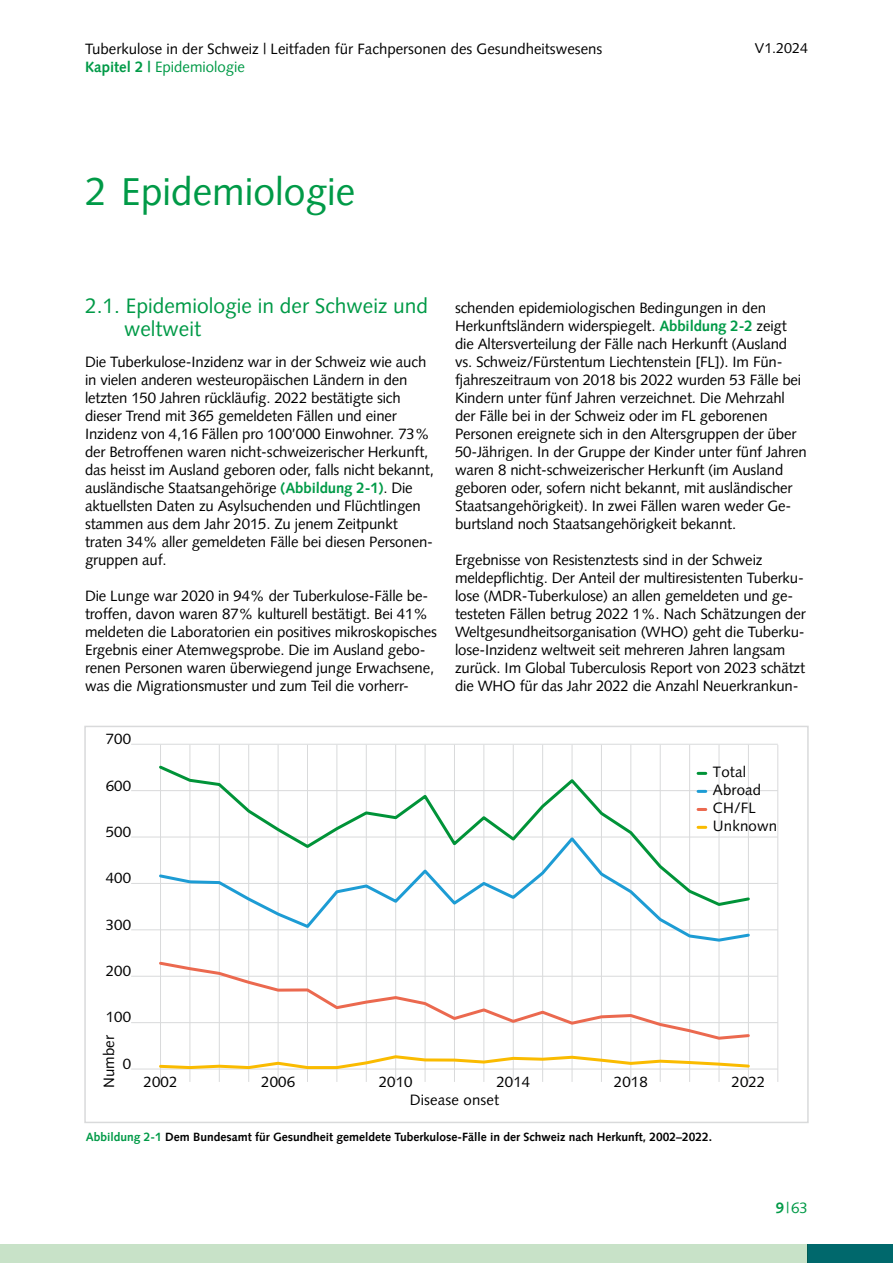
<style>
.page{position:relative;width:893px;height:1263px;background:#fff}
.page>*{position:absolute;margin:0;border:0;box-sizing:border-box;transform-origin:0 0}
.t1{font:39px "Syntax LT Pro";color:#009a47}
.t2{font:21px/23.2px "Syntax LT Pro";color:#009a47}
.t3{font:15px/18px "Syntax LT Pro";letter-spacing:-.01em;color:#000}
.t4{font:15px/18px "Syntax LT Pro";letter-spacing:.01em;color:#000}
.t5{font:15px "Syntax LT Pro";color:#009a47}
.t6{font:14.25px "Syntax LT Pro";color:#000}
.t7{font:700 12px "Syntax LT Pro";color:#000}
.s1{font-weight:700}
.s2{font-weight:700;color:#009a47}
.s3{color:#009a47}
</style>
<div class="page">
<hr style="left:131px;top:744px;width:647px;height:1px;background:#d9dadb">
<hr style="left:131px;top:790px;width:647px;height:1px;background:#d9dadb">
<hr style="left:131px;top:837px;width:647px;height:1px;background:#d9dadb">
<hr style="left:131px;top:883px;width:647px;height:1px;background:#d9dadb">
<hr style="left:131px;top:929px;width:647px;height:1px;background:#d9dadb">
<hr style="left:131px;top:976px;width:647px;height:1px;background:#d9dadb">
<hr style="left:131px;top:1022px;width:647px;height:1px;background:#d9dadb">
<hr style="left:131px;top:1069px;width:647px;height:1px;background:#d9dadb">
<hr style="left:160px;top:745px;width:1px;height:337px;background:#d9dadb">
<hr style="left:219px;top:745px;width:1px;height:337px;background:#d9dadb">
<hr style="left:278px;top:745px;width:1px;height:337px;background:#d9dadb">
<hr style="left:336px;top:745px;width:1px;height:337px;background:#d9dadb">
<hr style="left:395px;top:745px;width:1px;height:337px;background:#d9dadb">
<hr style="left:454px;top:745px;width:1px;height:337px;background:#d9dadb">
<hr style="left:513px;top:745px;width:1px;height:337px;background:#d9dadb">
<hr style="left:572px;top:745px;width:1px;height:337px;background:#d9dadb">
<hr style="left:630px;top:745px;width:1px;height:337px;background:#d9dadb">
<hr style="left:689px;top:745px;width:1px;height:337px;background:#d9dadb">
<hr style="left:748px;top:745px;width:1px;height:337px;background:#d9dadb">
<hr style="left:190px;top:745px;width:1px;height:337px;background:#d9dadb">
<hr style="left:248px;top:745px;width:1px;height:337px;background:#d9dadb">
<hr style="left:307px;top:745px;width:1px;height:337px;background:#d9dadb">
<hr style="left:366px;top:745px;width:1px;height:337px;background:#d9dadb">
<hr style="left:425px;top:745px;width:1px;height:337px;background:#d9dadb">
<hr style="left:483px;top:745px;width:1px;height:337px;background:#d9dadb">
<hr style="left:542px;top:745px;width:1px;height:337px;background:#d9dadb">
<hr style="left:601px;top:745px;width:1px;height:337px;background:#d9dadb">
<hr style="left:660px;top:745px;width:1px;height:337px;background:#d9dadb">
<hr style="left:719px;top:745px;width:1px;height:337px;background:#d9dadb">
<hr style="left:777px;top:745px;width:1px;height:337px;background:#d9dadb">
<svg style="left:159px;top:763px;width:561px;height:71px"></svg>
<svg style="left:157px;top:834px;width:595px;height:109px"></svg>
<svg style="left:159px;top:960px;width:591px;height:82px"></svg>
<svg style="left:157px;top:1054px;width:594px;height:16px"></svg>
<div style="left:84px;top:726px;width:725px;height:397px;border:2px solid #d9dadb"></div>
<div style="left:0;top:1245px;width:808px;height:18px;background:#c8e2c8"></div>
<div style="left:808px;top:1245px;width:85px;height:18px;background:#00686c"></div>
<p class="t3" style="left:85px;top:40px;width:519px">Tuberkulose in der Schweiz | Leitfaden für Fachpersonen des Gesundheitswesens</p>
<p class="t6" style="left:755px;top:40px;width:55px">V1.2024</p>
<p class="t5" style="left:85px;top:58px;width:162px"><span class="s1">Kapitel 2 |</span> Epidemiologie</p>
<h1 class="t1" style="left:85px;top:168px;width:272px">2 Epidemiologie</h1>
<h2 class="t2" style="left:124px;top:294px;width:306px;text-indent:-39px">2.1. Epidemiologie in der Schweiz und weltweit</h2>
<p class="t3" style="left:85px;top:352px;width:350px">Die Tuberkulose-Inzidenz war in der Schweiz wie auch in vielen anderen westeuropäischen Ländern in den letzten 150 Jahren rückläufig. 2022 bestätigte sich dieser Trend mit 365 gemeldeten Fällen und einer Inzidenz von 4,16 Fällen pro 100’000 Einwohner. 73% der Betroffenen waren nicht-schweizerischer Herkunft, das heisst im Ausland geboren oder, falls nicht bekannt, ausländische Staatsangehörige <span class="s2">(Abbildung 2-1)</span>. Die aktuellsten Daten zu Asylsuchenden und Flüchtlingen stammen aus dem Jahr 2015. Zu jenem Zeitpunkt traten 34% aller gemeldeten Fälle bei diesen Personen&shy;gruppen auf.</p>
<p class="t3" style="left:85px;top:586px;width:353px">Die Lunge war 2020 in 94% der Tuberkulose-Fälle be&shy;troffen, davon waren 87% kulturell bestätigt. Bei 41% meldeten die Laboratorien ein positives mikroskopisches Ergebnis einer Atemwegsprobe. Die im Ausland gebo&shy;renen Personen waren überwiegend junge Erwachsene, was die Migrationsmuster und zum Teil die vorherr-</p>
<p class="t3" style="left:455px;top:298px;width:353px">schenden epidemiologischen Bedingungen in den Herkunftsländern widerspiegelt. <span class="s2">Abbildung 2-2</span> zeigt die Altersverteilung der Fälle nach Herkunft (Ausland vs. Schweiz/Fürstentum Liechtenstein [FL]). Im Fün&shy;fjahreszeitraum von 2018 bis 2022 wurden 53 Fälle bei Kindern unter fünf Jahren verzeichnet. Die Mehrzahl der Fälle bei in der Schweiz oder im FL geborenen Personen ereignete sich in den Altersgruppen der über 50-Jährigen. In der Gruppe der Kinder unter fünf Jahren waren 8 nicht-schweizerischer Herkunft (im Ausland geboren oder, sofern nicht bekannt, mit ausländischer Staatsangehörigkeit). In zwei Fällen waren weder Ge&shy;burtsland noch Staatsangehörigkeit bekannt.</p>
<p class="t3" style="left:455px;top:550px;width:352px">Ergebnisse von Resistenztests sind in der Schweiz meldepflichtig. Der Anteil der multiresistenten Tuberku&shy;lose (MDR-Tuberkulose) an allen gemeldeten und ge&shy;testeten Fällen betrug 2022 1%. Nach Schätzungen der Weltgesundheitsorganisation (WHO) geht die Tuberku&shy;lose-Inzidenz weltweit seit mehreren Jahren langsam zurück. Im Global Tuberculosis Report von 2023 schätzt die WHO für das Jahr 2022 die Anzahl Neuerkrankun-</p>
<p class="t3" style="left:106px;top:730px;width:27px">700</p>
<p class="t3" style="left:106px;top:776px;width:27px">600</p>
<p class="t3" style="left:106px;top:823px;width:27px">500</p>
<p class="t3" style="left:106px;top:869px;width:27px">400</p>
<p class="t3" style="left:106px;top:915px;width:27px">300</p>
<p class="t3" style="left:106px;top:962px;width:27px">200</p>
<p class="t3" style="left:106px;top:1008px;width:27px">100</p>
<p class="t3" style="left:123px;top:1054px;width:10px">0</p>
<p class="t3" style="left:100px;top:1088px;width:55px;rotate:-90deg">Number</p>
<p class="t4" style="left:713px;top:763px;width:66px">Total<br>Abroad<br>CH/FL<br>Unknown</p>
<p class="t3" style="left:144px;top:1073px;width:35px">2002</p>
<p class="t3" style="left:261px;top:1073px;width:35px">2006</p>
<p class="t3" style="left:379px;top:1073px;width:35px">2010</p>
<p class="t3" style="left:496px;top:1073px;width:35px">2014</p>
<p class="t3" style="left:614px;top:1073px;width:35px">2018</p>
<p class="t3" style="left:731px;top:1073px;width:35px">2022</p>
<p class="t4" style="left:410px;top:1091px;width:91px">Disease onset</p>
<p class="t7" style="left:86px;top:1129px;width:628px"><span class="s3">Abbildung 2-1</span> Dem Bundesamt für Gesundheit gemeldete Tuberkulose-Fälle in der Schweiz nach Herkunft, 2002–2022.</p>
<p class="t5" style="left:776px;top:1199px;width:34px"><span class="s1">9</span>|63</p>
</div>
